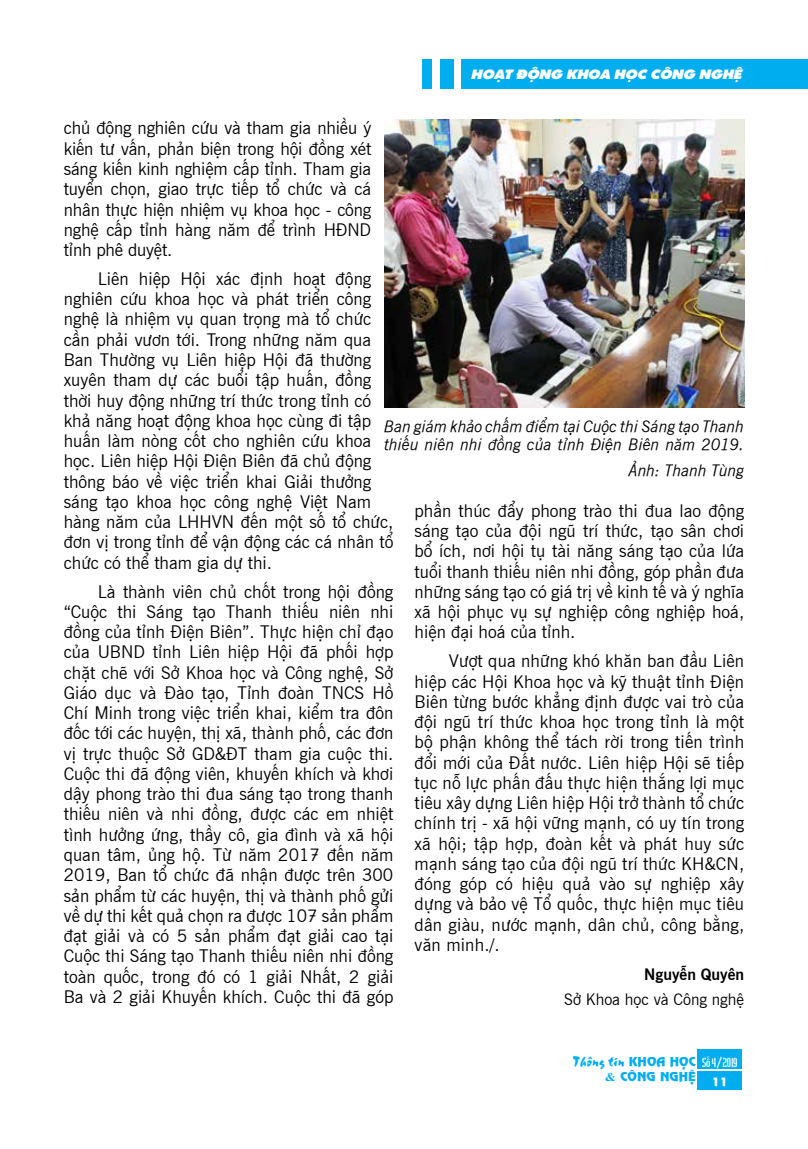
<style>
.page{position:relative;width:808px;height:1149px;background:#fff}
.page>*{position:absolute;margin:0;border:0;box-sizing:border-box;transform-origin:0 0}
.t1{font:17.25px/20.2px "UVN Tin Tuc";color:#000;text-align:justify}
.t2{font:italic 15.75px/18px "UVN Tin Tuc";color:#000}
.t3{font:15.75px "UVN Tin Tuc";color:#000}
.t4{font:700 15.75px "UVN Tin Tuc";color:#000}
.t5{font:15px "UVN Thang Vu";color:#00aeef}
.t6{font:13.5px "UTM Sharnay";color:#fff;scale:1.08 1}
.t7{font:12px "UVN Nguyen Du";color:#00aeef;scale:1.08 1}
.t8{font:12px "UVN Hai Ba Trung";color:#fff}
.t9{font:11.25px "UVN Nguyen Du";color:#fff;scale:1.08 1}
.s1{font-family:"UVN Nguyen Du";font-size:12px}
.s2{font-family:"Times New Roman";font-weight:700}
</style>
<div class="page">
<div style="left:697px;top:1049px;width:45px;height:19px;background:#00aeef"></div>
<div style="left:697px;top:1071px;width:45px;height:18px;background:#00aeef"></div>
<div style="left:461px;top:59px;width:347px;height:30px;background:#00aeef"></div>
<div style="left:440px;top:59px;width:13px;height:30px;background:#00aeef"></div>
<div style="left:422px;top:59px;width:10px;height:30px;background:#00aeef"></div>
<img style="left:384px;top:120px;width:360px;height:287px">
<p class="t6" style="left:471px;top:63px;width:252px">HOẠT ĐỘNG KHOA HỌC CÔNG NGHỆ</p>
<p class="t1" style="left:64px;top:116px;width:309px">chủ động nghiên cứu và tham gia nhiều ý kiến tư vấn, phản biện trong hội đồng xét sáng kiến kinh nghiệm cấp tỉnh. Tham gia tuyển chọn, giao trực tiếp tổ chức và cá nhân thực hiện nhiệm vụ khoa học - công nghệ cấp tỉnh hàng năm để trình HĐND tỉnh phê duyệt.</p>
<p class="t1" style="left:64px;top:267px;width:331px;text-align:left;text-indent:34px">Liên hiệp Hội xác định hoạt động nghiên cứu khoa học và phát triển công nghệ là nhiệm vụ quan trọng mà tổ chức cần phải vươn tới. Trong những năm qua Ban Thường vụ Liên hiệp Hội đã thường xuyên tham dự các buổi tập huấn, đồng thời huy động những trí thức trong tỉnh có khả năng hoạt động khoa học cùng đi tập huấn làm nòng cốt cho nghiên cứu khoa học. Liên hiệp Hội Điện Biên đã chủ động thông báo về việc triển khai Giải thưởng sáng tạo khoa học công nghệ Việt Nam hàng năm của LHHVN đến một số tổ chức, đơn vị trong tỉnh để vận động các cá nhân tổ chức có thể tham gia dự thi.</p>
<p class="t1" style="left:64px;top:579px;width:331px;text-indent:34px">Là thành viên chủ chốt trong hội đồng “Cuộc thi Sáng tạo Thanh thiếu niên nhi đồng của tỉnh Điện Biên”. Thực hiện chỉ đạo của UBND tỉnh Liên hiệp Hội đã phối hợp chặt chẽ với Sở Khoa học và Công nghệ, Sở Giáo dục và Đào tạo, Tỉnh đoàn TNCS Hồ Chí Minh trong việc triển khai, kiểm tra đôn đốc tới các huyện, thị xã, thành phố, các đơn vị trực thuộc Sở GD&amp;ĐT tham gia cuộc thi.<br>Cuộc thi đã động viên, khuyến khích và khơi dậy phong trào thi đua sáng tạo trong thanh thiếu niên và nhi đồng, được các em nhiệt tình hưởng ứng, thầy cô, gia đình và xã hội quan tâm, ủng hộ. Từ năm 2017 đến năm 2019, Ban tổ chức đã nhận được trên 300 sản phẩm từ các huyện, thị và thành phố gửi về dự thi kết quả chọn ra được 107 sản phẩm đạt giải và có 5 sản phẩm đạt giải cao tại Cuộc thi Sáng tạo Thanh thiếu niên nhi đồng toàn quốc, trong đó có 1 giải Nhất, 2 giải Ba và 2 giải Khuyến khích. Cuộc thi đã góp</p>
<p class="t2" style="left:384px;top:415px;width:362px">Ban giám khảo chấm điểm tại Cuộc thi Sáng tạo Thanh thiếu niên nhi đồng của tỉnh Điện Biên năm 2019.</p>
<p class="t2" style="left:628px;top:460px;width:117px">Ảnh: Thanh Tùng</p>
<p class="t1" style="left:415px;top:498px;width:331px">phần thúc đẩy phong trào thi đua lao động sáng tạo của đội ngũ trí thức, tạo sân chơi bổ ích, nơi hội tụ tài năng sáng tạo của lứa tuổi thanh thiếu niên nhi đồng, góp phần đưa những sáng tạo có giá trị về kinh tế và ý nghĩa xã hội phục vụ sự nghiệp công nghiệp hoá, hiện đại hoá của tỉnh.</p>
<p class="t1" style="left:415px;top:649px;width:331px;text-indent:34px">Vượt qua những khó khăn ban đầu Liên hiệp các Hội Khoa học và kỹ thuật tỉnh Điện Biên từng bước khẳng định được vai trò của đội ngũ trí thức khoa học trong tỉnh là một bộ phận không thể tách rời trong tiến trình đổi mới của Đất nước. Liên hiệp Hội sẽ tiếp tục nỗ lực phấn đấu thực hiện thắng lợi mục tiêu xây dựng Liên hiệp Hội trở thành tổ chức chính trị - xã hội vững mạnh, có uy tín trong xã hội; tập hợp, đoàn kết và phát huy sức mạnh sáng tạo của đội ngũ trí thức KH&amp;CN, đóng góp có hiệu quả vào sự nghiệp xây dựng và bảo vệ Tổ quốc, thực hiện mục tiêu dân giàu, nước mạnh, dân chủ, công bằng, văn minh./.</p>
<p class="t4" style="left:644px;top:961px;width:101px">Nguyễn Quyên</p>
<p class="t3" style="left:564px;top:986px;width:181px">Sở Khoa học và Công nghệ</p>
<p class="t5" style="left:573px;top:1049px;width:124px">Thông tin <span class="s1">KHOA HỌC</span></p>
<p class="t7" style="left:605px;top:1067px;width:85px"><span class="s2">&amp;</span> CÔNG NGHỆ</p>
<p class="t8" style="left:702px;top:1053px;width:37px">Số 4/2019</p>
<p class="t9" style="left:712px;top:1073px;width:17px">11</p>
</div>
